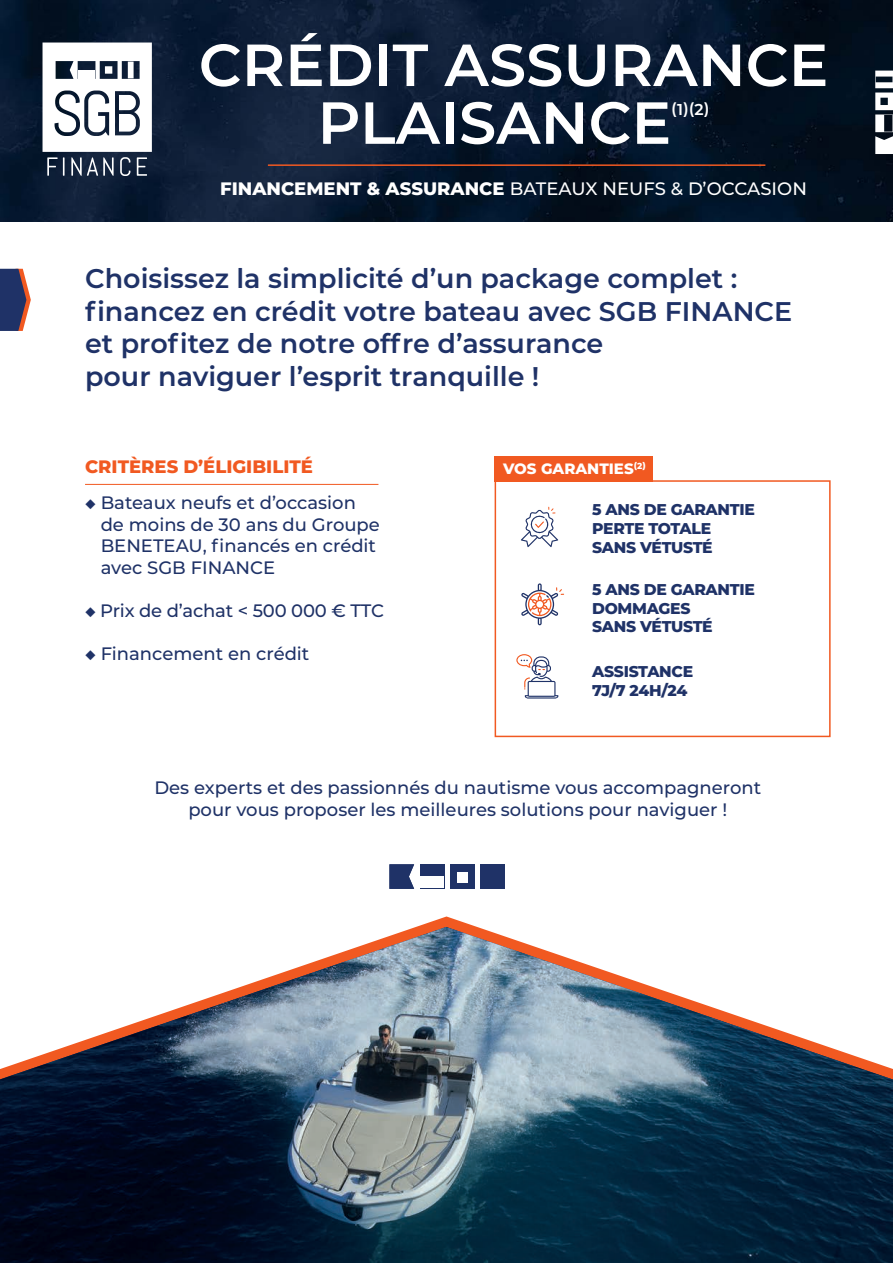
<style>
.page{position:relative;width:893px;height:1263px;background:#fff}
.page>*{position:absolute;margin:0;border:0;box-sizing:border-box;transform-origin:0 0}
.t1{font:600 59.25px "Montserrat";color:#fff}
.t2{font:600 27px/32.4px "Montserrat";color:#1f3267}
.t3{font:500 18px/21.6px "Montserrat";color:#1f3267}
.t4{font:500 18px "Montserrat";color:#fff}
.t5{font:800 18px "Montserrat";color:#f15921}
.t6{font:600 15.75px "Montserrat";color:#fff}
.t7{font:800 15.6px/18.8px "Montserrat";letter-spacing:-.02em;color:#1f3267}
.t8{font:800 15px "Montserrat";color:#fff}
.s1{font-weight:800}
</style>
<div class="page">
<img style="left:0;top:0;width:893px;height:221px">
<img style="left:0;top:927px;width:893px;height:336px">
<div style="left:450px;top:864px;width:25px;height:25px;background:#1f3267"></div>
<div style="left:481px;top:864px;width:24px;height:25px;background:#1f3267"></div>
<div style="left:457px;top:872px;width:11px;height:10px;background:#fff"></div>
<svg style="left:389px;top:864px;width:25px;height:25px"></svg>
<div style="left:420px;top:864px;width:24px;height:25px;background:#1f3267"></div>
<div style="left:421px;top:876px;width:23px;height:12px;background:#fff"></div>
<hr style="left:85px;top:484px;width:293px;height:1px;background:#f15921">
<svg style="left:875px;top:71px;width:18px;height:83px"></svg>
<svg style="left:43px;top:43px;width:109px;height:133px"></svg>
<hr style="left:268px;top:164px;width:497px;height:2px;background:#f15921">
<div style="left:495px;top:456px;width:158px;height:25px;background:#f15921"></div>
<svg style="left:521px;top:583px;width:43px;height:42px"></svg>
<svg style="left:516px;top:654px;width:42px;height:44px"></svg>
<div style="left:495px;top:480px;width:336px;height:257px;border:2px solid #f15921"></div>
<svg style="left:521px;top:507px;width:37px;height:40px"></svg>
<svg style="left:0;top:269px;width:31px;height:62px;background:#5b5371"></svg>
<p class="t1" style="left:199px;top:23px;width:631px">CRÉDIT ASSURANCE</p>
<p class="t1" style="left:318px;top:81px;width:355px">PLAISANCE</p>
<p class="t6" style="left:671px;top:99px;width:40px">(1)(2)</p>
<p class="t4" style="left:220px;top:176px;width:588px"><span class="s1">FINANCEMENT &amp; ASSURANCE</span> BATEAUX NEUFS &amp; D’OCCASION</p>
<p class="t2" style="left:85px;top:261px;width:709px">Choisissez la simplicité d’un package complet : financez en crédit votre bateau avec SGB FINANCE et profitez de notre offre d’assurance<br>pour naviguer l’esprit tranquille !</p>
<p class="t5" style="left:85px;top:453px;width:229px">CRITÈRES D’ÉLIGIBILITÉ</p>
<p class="t3" style="left:101px;top:491px;width:281px;text-indent:-16px"><span class="s1">◆</span> Bateaux neufs et d’occasion de moins de 30 ans du Groupe<br>BENETEAU, financés en crédit avec SGB FINANCE</p>
<p class="t3" style="left:85px;top:599px;width:301px"><span class="s1">◆</span> Prix de d’achat &lt; 500 000 € TTC</p>
<p class="t3" style="left:85px;top:642px;width:226px"><span class="s1">◆</span> Financement en crédit</p>
<p class="t8" style="left:503px;top:458px;width:144px">VOS GARANTIES<sup>(2)</sup></p>
<p class="t7" style="left:592px;top:499px;width:164px">5 ANS DE GARANTIE<br>PERTE TOTALE<br>SANS VÉTUSTÉ</p>
<p class="t7" style="left:592px;top:579px;width:164px">5 ANS DE GARANTIE<br>DOMMAGES<br>SANS VÉTUSTÉ</p>
<p class="t7" style="left:592px;top:662px;width:102px">ASSISTANCE<br>7J/7 24H/24</p>
<p class="t3" style="left:154px;top:776px;width:608px;text-align:center">Des experts et des passionnés du nautisme vous accompagneront pour vous proposer les meilleures solutions pour naviguer !</p>
</div>
